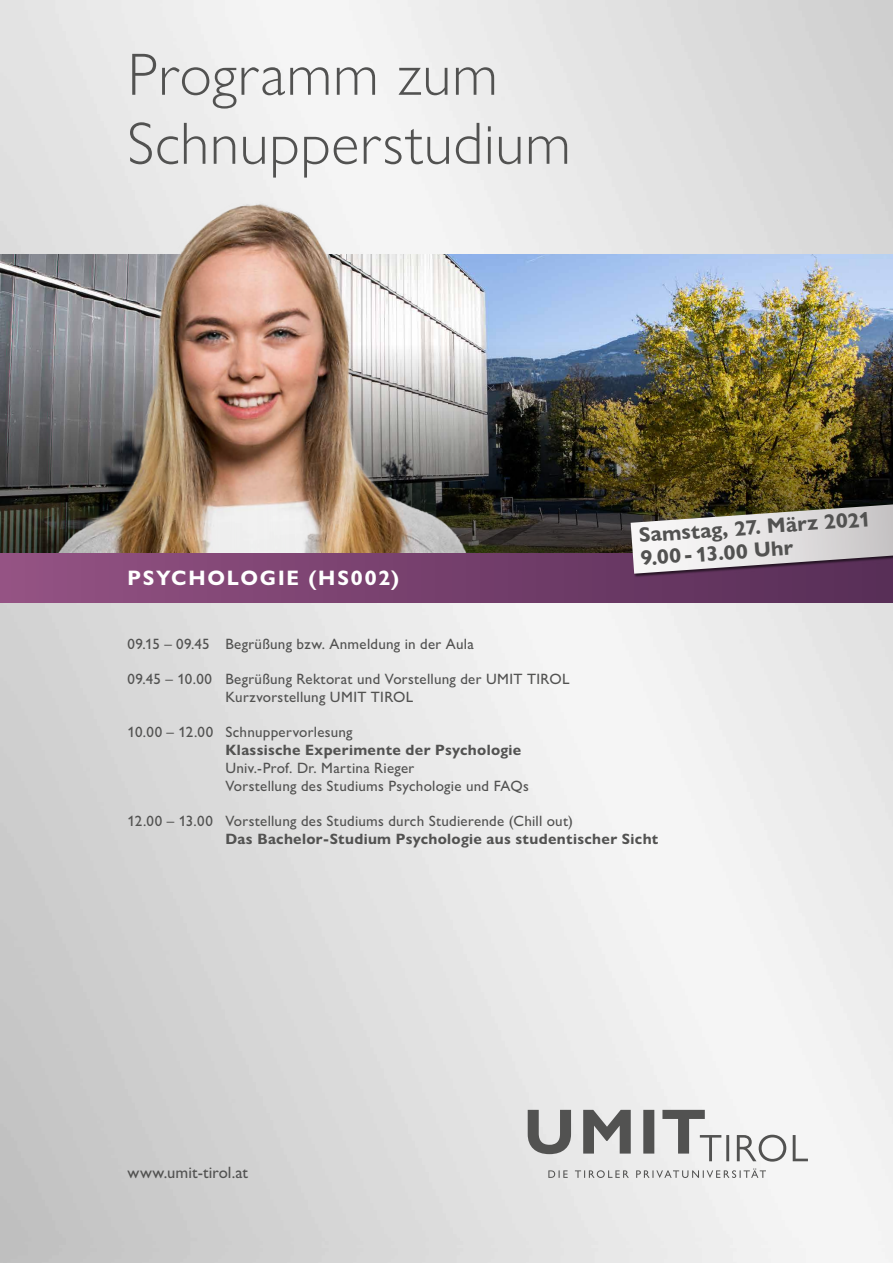
<style>
.page{position:relative;width:893px;height:1263px;background:#fff}
.page>*{position:absolute;margin:0;border:0;box-sizing:border-box;transform-origin:0 0}
.t1{font:300 60px/69px "Gill Sans Nova";letter-spacing:.01em;color:#525251}
.t2{font:700 21px/23.2px "Gill Sans Nova";color:#525251}
.t3{font:700 21px "Gill Sans Nova";letter-spacing:.085em;color:#fff}
.t4{font:500 16.5px "Gill Sans Nova";color:#525251}
.t5{font:500 15px/18px "Gill Sans Nova";letter-spacing:.015em;color:#525251}
.t6{font:700 15px "Gill Sans Nova";letter-spacing:.02em;color:#525251}
</style>
<div class="page">
<img style="left:0;top:0;width:893px;height:1263px">
<div style="left:0;top:553px;width:893px;height:49px;background:linear-gradient(to right,#945283,#562d56)"></div>
<img style="left:635px;top:254px;width:258px;height:90px">
<img style="left:635px;top:344px;width:258px;height:158px">
<img style="left:0;top:171px;width:635px;height:382px">
<div style="left:631px;top:502px;width:262px;height:75px;background:#000;opacity:.6"></div>
<svg style="left:631px;top:504px;width:262px;height:70px"></svg>
<svg style="left:528px;top:1110px;width:280px;height:51px"></svg>
<svg style="left:548px;top:1168px;width:218px;height:10px"></svg>
<h1 class="t1" style="left:128px;top:39px;width:445px">Programm zum<br>Schnupperstudium</h1>
<h2 class="t3" style="left:128px;top:565px;width:273px">PSYCHOLOGIE (HS002)</h2>
<h2 class="t2" style="left:638px;top:523px;width:234px;rotate:-4deg">Samstag, 27. März 2021<br>9.00-13.00 Uhr</h2>
<p class="t5" style="left:128px;top:634px;width:348px">09.15 – 09.45 Begrüßung bzw. Anmeldung in der Aula</p>
<p class="t5" style="left:225px;top:669px;width:346px;text-indent:-98px">09.45 – 10.00 Begrüßung Rektorat und Vorstellung der UMIT TIROL<br>Kurzvorstellung UMIT TIROL</p>
<p class="t5" style="left:128px;top:723px;width:227px">10.00 – 12.00 Schnuppervorlesung</p>
<p class="t6" style="left:225px;top:740px;width:297px">Klassische Experimente der Psychologie</p>
<p class="t5" style="left:225px;top:759px;width:305px">Univ.-Prof. Dr. Martina Rieger<br>Vorstellung des Studiums Psychologie und FAQs</p>
<p class="t5" style="left:128px;top:812px;width:447px">12.00 – 13.00 Vorstellung des Studiums durch Studierende (Chill out)</p>
<p class="t6" style="left:225px;top:829px;width:434px">Das Bachelor-Studium Psychologie aus studentischer Sicht</p>
<p class="t4" style="left:128px;top:1162px;width:122px">www.umit-tirol.at</p>
</div>
